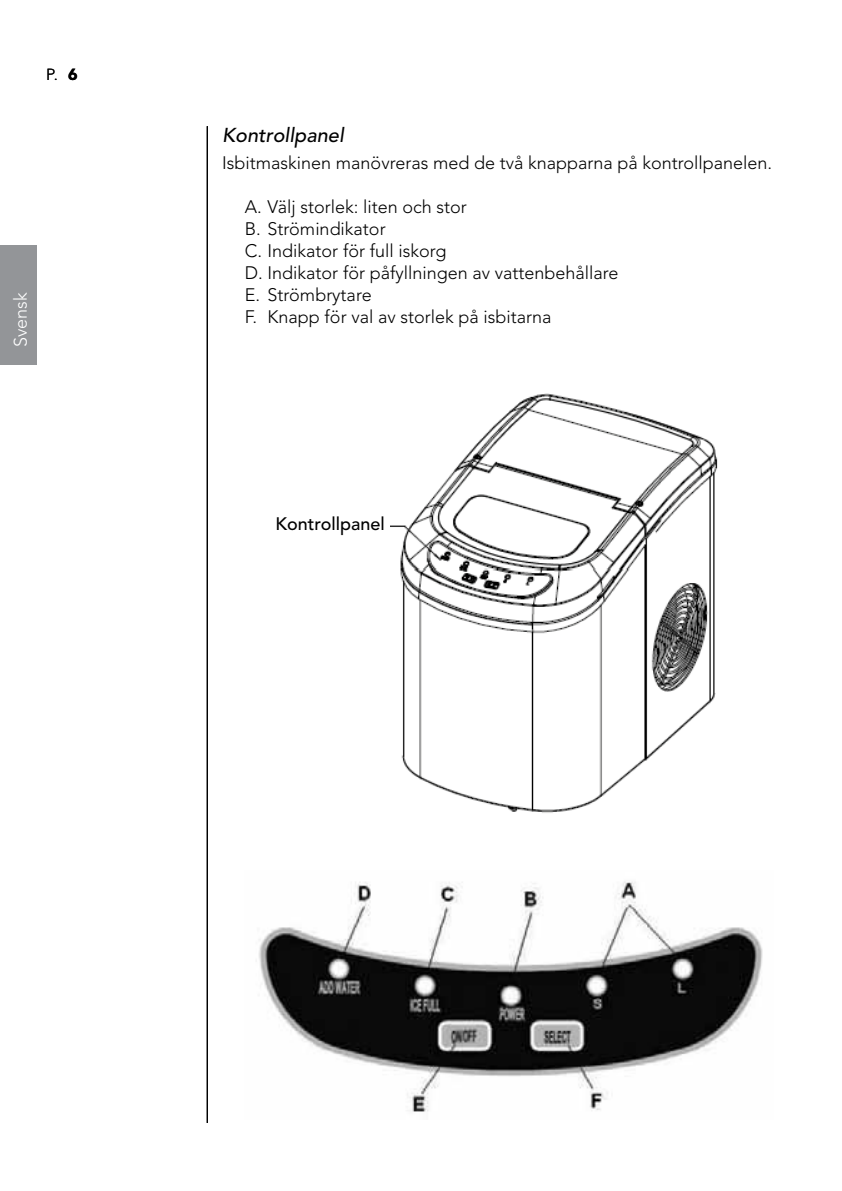
<style>
.page{position:relative;width:842px;height:1191px;background:#fff}
.page>*{position:absolute;margin:0;border:0;box-sizing:border-box;transform-origin:0 0}
.t1{font:italic 500 20px "Avenir LT Std";color:#000}
.t2{font:300 18px/22px "Avenir LT Std";color:#000}
.t3{font:500 18px "Avenir LT Std";color:#000}
.t4{font:300 18px "Avenir LT Std";color:#fff}
.t5{font:300 16px "Avenir LT Std";color:#000}
.s1{font-weight:900}
</style>
<div class="page">
<div style="left:0;top:245px;width:37px;height:120px;background:#939598"></div>
<hr style="left:207px;top:126px;width:1px;height:997px;background:#000">
<img style="left:390px;top:393px;width:328px;height:420px">
<img style="left:259px;top:881px;width:504px;height:231px">
<p class="t5" style="left:46px;top:65px;width:33px">P. <span class="s1">6</span></p>
<p class="t4" style="left:10px;top:347px;width:56px;rotate:-90deg">Svensk</p>
<p class="t1" style="left:222px;top:126px;width:123px">Kontrollpanel</p>
<p class="t2" style="left:222px;top:152px;width:551px">Isbitmaskinen manövreras med de två knapparna på kontrollpanelen.</p>
<p class="t2" style="left:245px;top:196px;width:375px">A. Välj storlek: liten och stor<br>B. Strömindikator<br>C. Indikator för full iskorg<br>D. Indikator för påfyllningen av vattenbehållare<br>E. Strömbrytare<br>F. Knapp för val av storlek på isbitarna</p>
<p class="t3" style="left:276px;top:513px;width:111px">Kontrollpanel</p>
</div>
